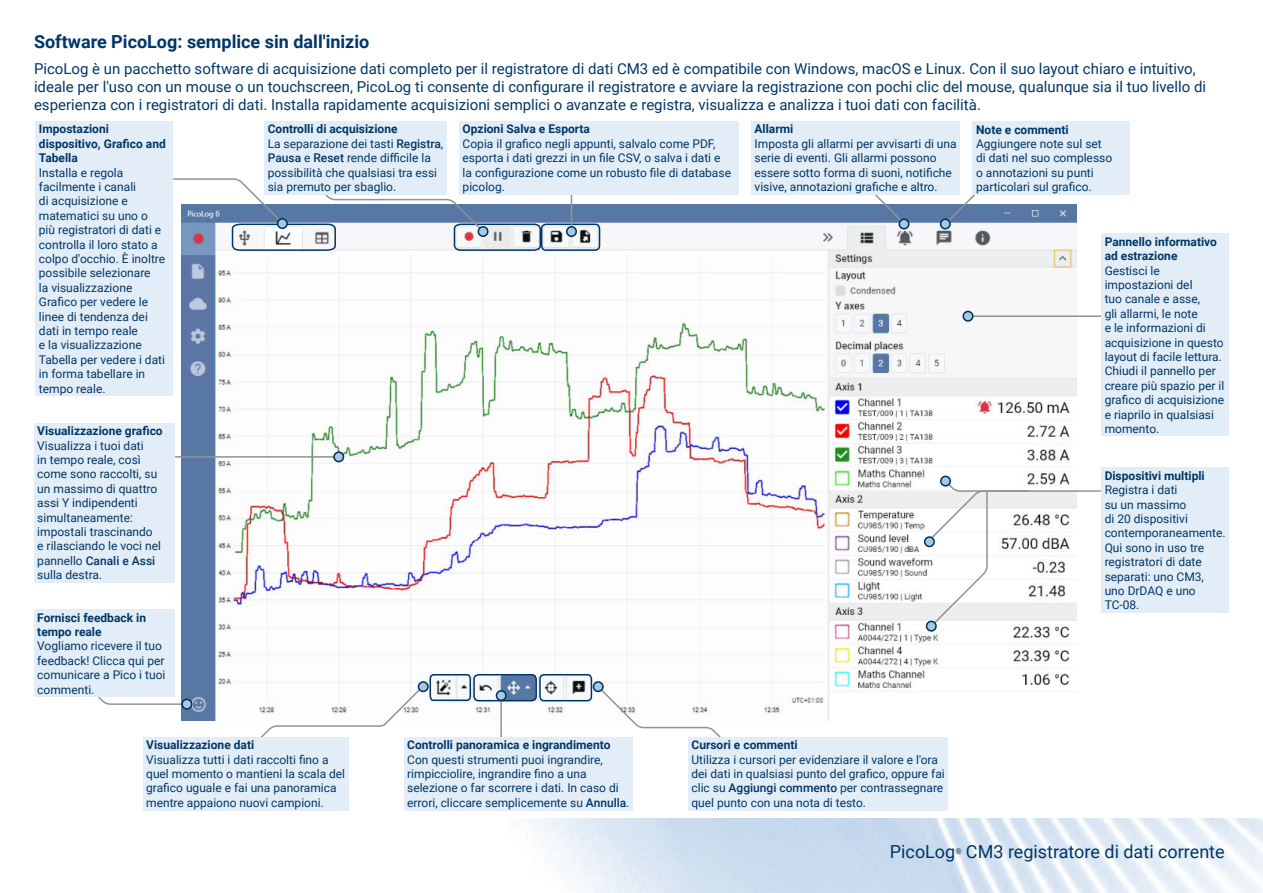
<style>
.page{position:relative;width:1263px;height:893px;background:#fff}
.page>*{position:absolute;margin:0;border:0;box-sizing:border-box;transform-origin:0 0}
.t1{font:700 18px "Roboto";color:#003667}
.t2{font:18px "Roboto";color:#003667}
.t3{font:15px/18px "Roboto";color:#003667}
.t4{font:12px/14.4px "Roboto";color:#003667}
.t5{font:700 12px/14.4px "Roboto";color:#003667}
.t6{font:7.8px "Roboto";color:#003667}
.s1{font-weight:500}
.s2{font-weight:700}
</style>
<div class="page">
<img style="left:533px;top:819px;width:730px;height:74px">
<img style="left:182px;top:204px;width:894px;height:517px">
<hr style="left:500px;top:694px;width:2px;height:58px;background:#919295">
<div style="left:404px;top:737px;width:229px;height:73px;background:#e3edf7"></div>
<hr style="left:968px;top:315px;width:151px;height:2px;background:#919295">
<div style="left:963px;top:311px;width:10px;height:10px;background:#a4c9e7;border-radius:50%"></div>
<div style="left:962px;top:311px;width:11px;height:11px;border:2px solid #002f55;border-radius:50%"></div>
<div style="left:496px;top:691px;width:10px;height:9px;background:#a4c9e7;border-radius:50%"></div>
<div style="left:496px;top:690px;width:11px;height:11px;border:2px solid #002f55;border-radius:50%"></div>
<div style="left:539px;top:674px;width:53px;height:27px;border:2px solid #003667;border-radius:4px"></div>
<div style="left:473px;top:674px;width:64px;height:27px;border:2px solid #003667;border-radius:5px"></div>
<svg style="left:596px;top:685px;width:137px;height:52px"></svg>
<div style="left:593px;top:682px;width:10px;height:9px;background:#a4c9e7;border-radius:50%"></div>
<div style="left:593px;top:681px;width:11px;height:11px;border:2px solid #002f55;border-radius:50%"></div>
<div style="left:688px;top:737px;width:260px;height:73px;background:#e3edf7"></div>
<svg style="left:244px;top:673px;width:228px;height:81px"></svg>
<div style="left:143px;top:737px;width:205px;height:73px;background:#e3edf7"></div>
<div style="left:418px;top:682px;width:10px;height:9px;background:#a4c9e7;border-radius:50%"></div>
<div style="left:418px;top:681px;width:11px;height:11px;border:2px solid #002f55;border-radius:50%"></div>
<svg style="left:97px;top:661px;width:91px;height:44px"></svg>
<div style="left:182px;top:699px;width:10px;height:10px;background:#a4c9e7;border-radius:50%"></div>
<div style="left:181px;top:699px;width:11px;height:11px;border:2px solid #002f55;border-radius:50%"></div>
<div style="left:34px;top:609px;width:140px;height:88px;background:#e3edf7"></div>
<hr style="left:153px;top:456px;width:186px;height:2px;background:#919295">
<div style="left:334px;top:452px;width:9px;height:10px;background:#a4c9e7;border-radius:50%"></div>
<div style="left:333px;top:451px;width:11px;height:11px;border:2px solid #002f55;border-radius:50%"></div>
<div style="left:34px;top:423px;width:140px;height:159px;background:#e3edf7"></div>
<div style="left:541px;top:224px;width:59px;height:27px;border:2px solid #003667;border-radius:4px"></div>
<hr style="left:571px;top:167px;width:1px;height:66px;background:#919295">
<div style="left:459px;top:121px;width:279px;height:73px;background:#e3edf7"></div>
<div style="left:567px;top:227px;width:9px;height:9px;background:#a4c9e7;border-radius:50%"></div>
<div style="left:566px;top:226px;width:11px;height:11px;border:2px solid #002f55;border-radius:50%"></div>
<div style="left:264px;top:121px;width:183px;height:73px;background:#e3edf7"></div>
<svg style="left:943px;top:166px;width:41px;height:60px"></svg>
<div style="left:973px;top:121px;width:157px;height:74px;background:#e3edf7"></div>
<div style="left:940px;top:219px;width:10px;height:10px;background:#a4c9e7;border-radius:50%"></div>
<div style="left:940px;top:219px;width:11px;height:10px;border:2px solid #002f55;border-radius:50%"></div>
<svg style="left:858px;top:194px;width:49px;height:32px"></svg>
<div style="left:1101px;top:468px;width:128px;height:145px;background:#e3edf7"></div>
<div style="left:940px;top:476px;width:11px;height:11px;border:2px solid #002f55;border-radius:50%"></div>
<div style="left:924px;top:536px;width:11px;height:11px;border:2px solid #002f55;border-radius:50%"></div>
<div style="left:1101px;top:234px;width:128px;height:202px;background:#e3edf7"></div>
<div style="left:751px;top:121px;width:209px;height:73px;background:#e3edf7"></div>
<svg style="left:173px;top:178px;width:369px;height:74px"></svg>
<div style="left:278px;top:219px;width:9px;height:9px;background:#a4c9e7;border-radius:50%"></div>
<div style="left:277px;top:218px;width:11px;height:11px;border:2px solid #002f55;border-radius:50%"></div>
<div style="left:36px;top:121px;width:137px;height:275px;background:#e3edf7"></div>
<svg style="left:926px;top:479px;width:175px;height:149px"></svg>
<div style="left:899px;top:219px;width:10px;height:10px;background:#a4c9e7;border-radius:50%"></div>
<div style="left:898px;top:219px;width:11px;height:10px;border:2px solid #002f55;border-radius:50%"></div>
<div style="left:926px;top:621px;width:10px;height:10px;background:#a4c9e7;border-radius:50%"></div>
<div style="left:926px;top:621px;width:11px;height:11px;border:2px solid #002f55;border-radius:50%"></div>
<h1 class="t1" style="left:34px;top:34px;width:337px">Software PicoLog: semplice sin dall'inizio</h1>
<p class="t3" style="left:34px;top:59px;width:1174px">PicoLog è un pacchetto software di acquisizione dati completo per il registratore di dati CM3 ed è compatibile con Windows, macOS e Linux. Con il suo layout chiaro e intuitivo, ideale per l'uso con un mouse o un touchscreen, PicoLog ti consente di configurare il registratore e avviare la registrazione con pochi clic del mouse, qualunque sia il tuo livello di esperienza con i registratori di dati. Installa rapidamente acquisizioni semplici o avanzate e registra, visualizza e analizza i tuoi dati con facilità.</p>
<p class="t5" style="left:39px;top:123px;width:128px">Impostazioni dispositivo, Grafico and<br>Tabella</p>
<p class="t4" style="left:39px;top:166px;width:128px">Installa e regola facilmente i canali<br>di acquisizione e matematici su uno o più registratori di dati e controlla il loro stato a colpo d'occhio. È inoltre possibile selezionare<br>la visualizzazione<br>Grafico per vedere le linee di tendenza dei dati in tempo reale<br>e la visualizzazione<br>Tabella per vedere i dati in forma tabellare in tempo reale.</p>
<p class="t5" style="left:37px;top:423px;width:127px">Visualizzazione grafico</p>
<p class="t4" style="left:37px;top:439px;width:125px">Visualizza i tuoi dati<br>in tempo reale, così come sono raccolti, su un massimo di quattro assi Y indipendenti simultaneamente: impostali trascinando e rilasciando le voci nel pannello <span class="s1">Canali e Assi </span>sulla destra.</p>
<p class="t5" style="left:37px;top:611px;width:110px">Fornisci feedback in tempo reale</p>
<p class="t4" style="left:37px;top:640px;width:130px">Vogliamo ricevere il tuo feedback! Clicca qui per comunicare a Pico i tuoi commenti.</p>
<p class="t4" style="left:268px;top:123px;width:177px"><span class="s2">Controlli di acquisizione<br></span>La separazione dei tasti <span class="s1">Registra</span>,<br><span class="s1">Pausa</span> e <span class="s1">Reset</span> rende difficile la possibilità che qualsiasi tra essi sia premuto per sbaglio.</p>
<p class="t5" style="left:976px;top:123px;width:94px">Note e commenti</p>
<p class="t5" style="left:463px;top:123px;width:129px">Opzioni Salva e Esporta</p>
<p class="t4" style="left:463px;top:136px;width:270px">Copia il grafico negli appunti, salvalo come PDF, esporta i dati grezzi in un file CSV, o salva i dati e la configurazione come un robusto file di database picolog.</p>
<p class="t5" style="left:754px;top:123px;width:40px">Allarmi</p>
<p class="t4" style="left:754px;top:137px;width:204px">Imposta gli allarmi per avvisarti di una serie di eventi. Gli allarmi possono essere sotto forma di suoni, notifiche visive, annotazioni grafiche e altro.</p>
<p class="t4" style="left:976px;top:137px;width:138px">Aggiungere note sul set di dati nel suo complesso o annotazioni su punti particolari sul grafico.</p>
<p class="t5" style="left:1105px;top:235px;width:114px">Pannello informativo ad estrazione</p>
<p class="t4" style="left:1105px;top:264px;width:121px">Gestisci le impostazioni del<br>tuo canale e asse,<br>gli allarmi, le note<br>e le informazioni di acquisizione in questo layout di facile lettura.<br>Chiudi il pannello per creare più spazio per il grafico di acquisizione e riaprilo in qualsiasi momento.</p>
<p class="t5" style="left:1105px;top:469px;width:102px">Dispositivi multipli</p>
<p class="t4" style="left:1105px;top:484px;width:122px">Registra i dati<br>su un massimo<br>di 20 dispositivi contemporaneamente.<br>Qui sono in uso tre registratori di date separati: uno CM3, uno DrDAQ e uno<br>TC-08.</p>
<p class="t5" style="left:146px;top:739px;width:110px">Visualizzazione dati</p>
<p class="t4" style="left:146px;top:752px;width:201px">Visualizza tutti i dati raccolti fino a quel momento o mantieni la scala del grafico uguale e fai una panoramica mentre appaiono nuovi campioni.</p>
<p class="t5" style="left:407px;top:739px;width:205px">Controlli panoramica e ingrandimento</p>
<p class="t4" style="left:407px;top:753px;width:224px">Con questi strumenti puoi ingrandire, rimpicciolire, ingrandire fino a una selezione o far scorrere i dati. In caso di errori, cliccare semplicemente su <span class="s1">Annulla</span>.</p>
<p class="t5" style="left:691px;top:739px;width:108px">Cursori e commenti</p>
<p class="t4" style="left:691px;top:753px;width:255px">Utilizza i cursori per evidenziare il valore e l'ora dei dati in qualsiasi punto del grafico, oppure fai clic su <span class="s1">Aggiungi commento</span> per contrassegnare quel punto con una nota di testo.</p>
<h1 class="t2" style="left:890px;top:844px;width:67px">PicoLog</h1>
<p class="t6" style="left:955px;top:848px;width:8px">®</p>
<h1 class="t2" style="left:966px;top:844px;width:260px">CM3 registratore di dati corrente</h1>
</div>
